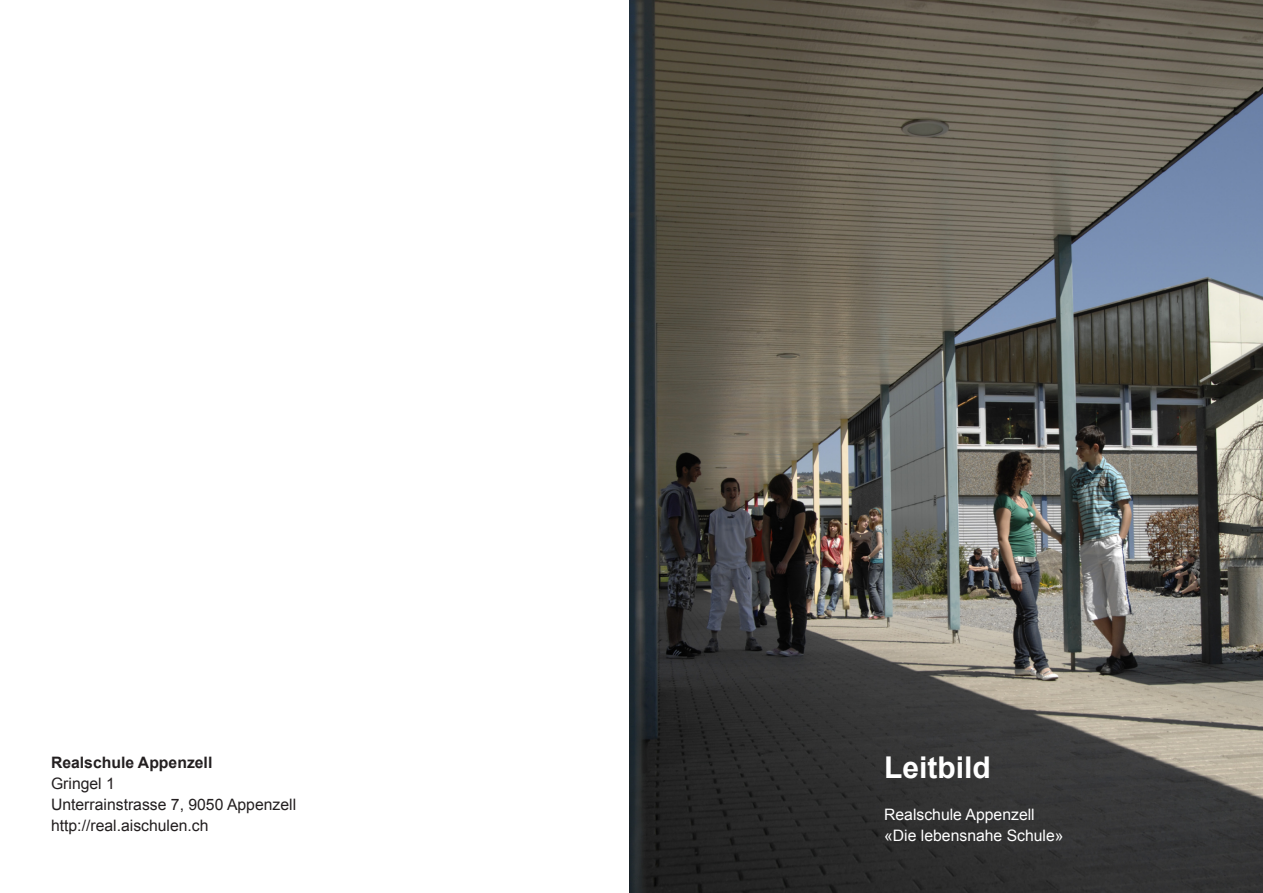
<style>
.page{position:relative;width:1263px;height:893px;background:#fff}
.page>*{position:absolute;margin:0;border:0;box-sizing:border-box;transform-origin:0 0}
.t1{font:700 30px "Arial";color:#fff}
.t2{font:15.75px "Arial";color:#231f20}
.t3{font:15.75px/21px "Arial";color:#fff}
.t4{font:700 15.75px "Arial";color:#231f20}
</style>
<div class="page">
<img style="left:629px;top:0;width:634px;height:893px">
<p class="t4" style="left:51px;top:752px;width:163px">Realschule Appenzell</p>
<p class="t2" style="left:51px;top:773px;width:65px">Gringel 1</p>
<p class="t2" style="left:51px;top:794px;width:247px">Unterrainstrasse 7, 9050 Appenzell</p>
<p class="t2" style="left:51px;top:815px;width:159px">http://real.aischulen.ch</p>
<p class="t1" style="left:884px;top:747px;width:108px">Leitbild</p>
<p class="t3" style="left:884px;top:804px;width:181px">Realschule Appenzell «Die lebensnahe Schule»</p>
</div>
